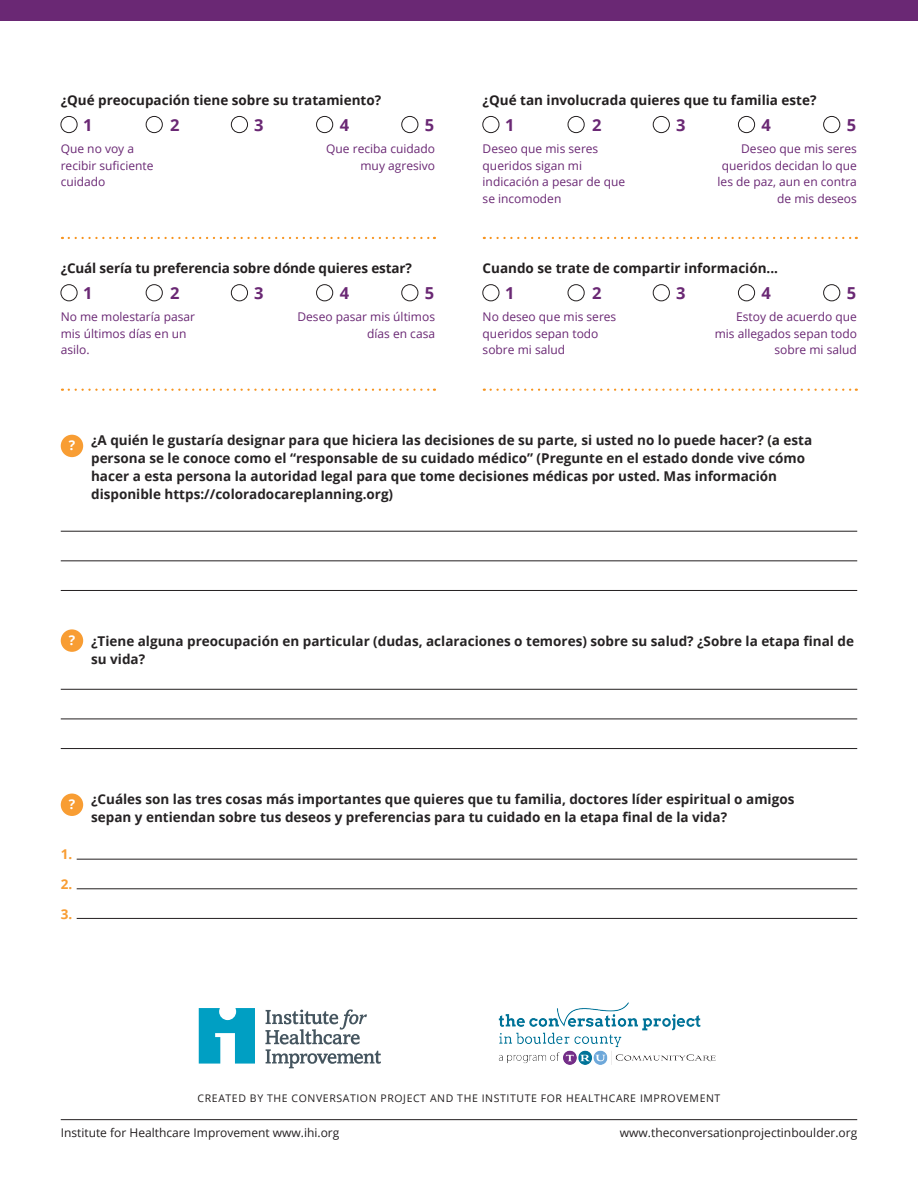
<style>
.page{position:relative;width:918px;height:1188px;background:#fff}
.page>*{position:absolute;margin:0;border:0;box-sizing:border-box;transform-origin:0 0}
.numbers_1-5{font:700 16.5px "Open Sans";color:#6a2874}
.Body_copy{font:700 13.5px/18px "Open Sans";color:#262324}
.radio_button_questio{font:700 13.5px "Open Sans";color:#231f20}
.Body_copy-2{font:700 13.5px "Open Sans";color:#f89d33}
.t1{font:700 13.5px "Open Sans";color:#fff}
._1{font:12px/16.5px "Open Sans";color:#6a2874}
._5{font:12px/16.5px "Open Sans";color:#6a2874;text-align:right}
.Text_Notice{font:12px "Open Sans";color:#231f20}
.Cover_Note{font:10.5px "Open Sans";letter-spacing:.055em;color:#231f20}
</style>
<div class="page">
<div style="left:61px;top:116px;width:16px;height:17px;border:1px solid #231f20;border-radius:50%"></div>
<div style="left:231px;top:116px;width:17px;height:17px;border:1px solid #231f20;border-radius:50%"></div>
<div style="left:146px;top:116px;width:17px;height:17px;border:1px solid #231f20;border-radius:50%"></div>
<div style="left:316px;top:116px;width:17px;height:17px;border:1px solid #231f20;border-radius:50%"></div>
<div style="left:402px;top:116px;width:16px;height:17px;border:1px solid #231f20;border-radius:50%"></div>
<div style="left:61px;top:284px;width:16px;height:17px;border:1px solid #231f20;border-radius:50%"></div>
<div style="left:231px;top:284px;width:17px;height:17px;border:1px solid #231f20;border-radius:50%"></div>
<div style="left:146px;top:284px;width:17px;height:17px;border:1px solid #231f20;border-radius:50%"></div>
<div style="left:316px;top:284px;width:17px;height:17px;border:1px solid #231f20;border-radius:50%"></div>
<div style="left:402px;top:284px;width:16px;height:17px;border:1px solid #231f20;border-radius:50%"></div>
<div style="left:483px;top:284px;width:16px;height:17px;border:1px solid #231f20;border-radius:50%"></div>
<div style="left:653px;top:284px;width:17px;height:17px;border:1px solid #231f20;border-radius:50%"></div>
<div style="left:568px;top:284px;width:16px;height:17px;border:1px solid #231f20;border-radius:50%"></div>
<div style="left:738px;top:284px;width:17px;height:17px;border:1px solid #231f20;border-radius:50%"></div>
<div style="left:823px;top:284px;width:17px;height:17px;border:1px solid #231f20;border-radius:50%"></div>
<div style="left:483px;top:116px;width:16px;height:17px;border:1px solid #231f20;border-radius:50%"></div>
<div style="left:653px;top:116px;width:17px;height:17px;border:1px solid #231f20;border-radius:50%"></div>
<div style="left:568px;top:116px;width:16px;height:17px;border:1px solid #231f20;border-radius:50%"></div>
<div style="left:738px;top:116px;width:17px;height:17px;border:1px solid #231f20;border-radius:50%"></div>
<div style="left:823px;top:116px;width:17px;height:17px;border:1px solid #231f20;border-radius:50%"></div>
<svg style="left:491px;top:237px;width:366px;height:2px"></svg>
<svg style="left:491px;top:389px;width:366px;height:2px"></svg>
<svg style="left:69px;top:237px;width:366px;height:2px"></svg>
<svg style="left:69px;top:389px;width:366px;height:2px"></svg>
<div style="left:0;top:0;width:918px;height:21px;background:#6a2874"></div>
<div style="left:61px;top:435px;width:22px;height:22px;background:#f89d33;border-radius:50%"></div>
<hr style="left:61px;top:531px;width:796px;height:1px;background:#231f20">
<hr style="left:61px;top:561px;width:796px;height:1px;background:#231f20">
<hr style="left:61px;top:590px;width:796px;height:1px;background:#231f20">
<div style="left:61px;top:629px;width:22px;height:23px;background:#f89d33;border-radius:50%"></div>
<hr style="left:61px;top:689px;width:796px;height:1px;background:#231f20">
<hr style="left:61px;top:719px;width:796px;height:1px;background:#231f20">
<hr style="left:61px;top:748px;width:796px;height:1px;background:#231f20">
<div style="left:61px;top:794px;width:22px;height:22px;background:#f89d33;border-radius:50%"></div>
<hr style="left:77px;top:859px;width:780px;height:1px;background:#231f20">
<hr style="left:77px;top:889px;width:780px;height:1px;background:#231f20">
<hr style="left:77px;top:918px;width:780px;height:1px;background:#231f20">
<hr style="left:61px;top:1119px;width:796px;height:1px;background:#231f20">
<svg style="left:199px;top:1008px;width:56px;height:56px"></svg>
<svg style="left:265px;top:1009px;width:116px;height:59px"></svg>
<img style="left:499px;top:1003px;width:216px;height:61px">
<p class="radio_button_questio" style="left:61px;top:90px;width:322px">¿Qué preocupación tiene sobre su tratamiento?</p>
<p class="numbers_1-5" style="left:83px;top:113px;width:11px">1</p>
<p class="numbers_1-5" style="left:170px;top:113px;width:11px">2</p>
<p class="numbers_1-5" style="left:254px;top:113px;width:11px">3</p>
<p class="numbers_1-5" style="left:340px;top:113px;width:11px">4</p>
<p class="numbers_1-5" style="left:425px;top:113px;width:11px">5</p>
<p class="_1" style="left:61px;top:140px;width:94px">Que no voy a recibir suficiente cuidado</p>
<p class="_5" style="left:326px;top:140px;width:110px">Que reciba cuidado muy agresivo</p>
<p class="radio_button_questio" style="left:61px;top:259px;width:353px">¿Cuál sería tu preferencia sobre dónde quieres estar?</p>
<p class="numbers_1-5" style="left:83px;top:282px;width:11px">1</p>
<p class="numbers_1-5" style="left:170px;top:282px;width:11px">2</p>
<p class="numbers_1-5" style="left:254px;top:282px;width:11px">3</p>
<p class="numbers_1-5" style="left:340px;top:282px;width:11px">4</p>
<p class="numbers_1-5" style="left:425px;top:282px;width:11px">5</p>
<p class="radio_button_questio" style="left:483px;top:90px;width:335px">¿Qué tan involucrada quieres que tu familia este?</p>
<p class="numbers_1-5" style="left:505px;top:113px;width:11px">1</p>
<p class="numbers_1-5" style="left:592px;top:113px;width:11px">2</p>
<p class="numbers_1-5" style="left:676px;top:113px;width:11px">3</p>
<p class="numbers_1-5" style="left:762px;top:113px;width:11px">4</p>
<p class="numbers_1-5" style="left:847px;top:113px;width:11px">5</p>
<p class="_1" style="left:483px;top:140px;width:144px">Deseo que mis seres queridos sigan mi indicación a pesar de que se incomoden</p>
<p class="_5" style="left:718px;top:140px;width:141px">Deseo que mis seres queridos decidan lo que les de paz, aun en contra de mis deseos</p>
<p class="radio_button_questio" style="left:483px;top:259px;width:297px">Cuando se trate de compartir información...</p>
<p class="numbers_1-5" style="left:505px;top:282px;width:11px">1</p>
<p class="numbers_1-5" style="left:592px;top:282px;width:11px">2</p>
<p class="numbers_1-5" style="left:676px;top:282px;width:11px">3</p>
<p class="numbers_1-5" style="left:762px;top:282px;width:11px">4</p>
<p class="numbers_1-5" style="left:847px;top:282px;width:11px">5</p>
<p class="_5" style="left:298px;top:308px;width:139px">Deseo pasar mis últimos días en casa</p>
<p class="_1" style="left:61px;top:308px;width:136px">No me molestaría pasar mis últimos días en un asilo.</p>
<p class="_1" style="left:483px;top:308px;width:135px">No deseo que mis seres queridos sepan todo sobre mi salud</p>
<p class="_5" style="left:715px;top:308px;width:144px">Estoy de acuerdo que mis allegados sepan todo sobre mi salud</p>
<p class="t1" style="left:69px;top:436px;width:8px">?</p>
<p class="Body_copy" style="left:91px;top:431px;width:723px">¿A quién le gustaría designar para que hiciera las decisiones de su parte, si usted no lo puede hacer? (a esta persona se le conoce como el “responsable de su cuidado médico” (Pregunte en el estado donde vive cómo hacer a esta persona la autoridad legal para que tome decisiones médicas por usted. Mas información disponible https://coloradocareplanning.org)</p>
<p class="t1" style="left:69px;top:631px;width:8px">?</p>
<p class="Body_copy" style="left:91px;top:632px;width:764px">¿Tiene alguna preocupación en particular (dudas, aclaraciones o temores) sobre su salud? ¿Sobre la etapa final de su vida?</p>
<p class="t1" style="left:69px;top:795px;width:8px">?</p>
<p class="Body_copy" style="left:91px;top:790px;width:705px">¿Cuáles son las tres cosas más importantes que quieres que tu familia, doctores líder espiritual o amigos sepan y entiendan sobre tus deseos y preferencias para tu cuidado en la etapa final de la vida?</p>
<p class="Body_copy-2" style="left:61px;top:844px;width:13px">1.</p>
<p class="Body_copy-2" style="left:61px;top:874px;width:13px">2.</p>
<p class="Body_copy-2" style="left:61px;top:904px;width:13px">3.</p>
<p class="Cover_Note" style="left:198px;top:1091px;width:524px">CREATED BY THE CONVERSATION PROJECT AND THE INSTITUTE FOR HEALTHCARE IMPROVEMENT</p>
<p class="Text_Notice" style="left:61px;top:1125px;width:280px">Institute for Healthcare Improvement www.ihi.org</p>
<p class="Text_Notice" style="left:620px;top:1125px;width:239px">www.theconversationprojectinboulder.org</p>
</div>
